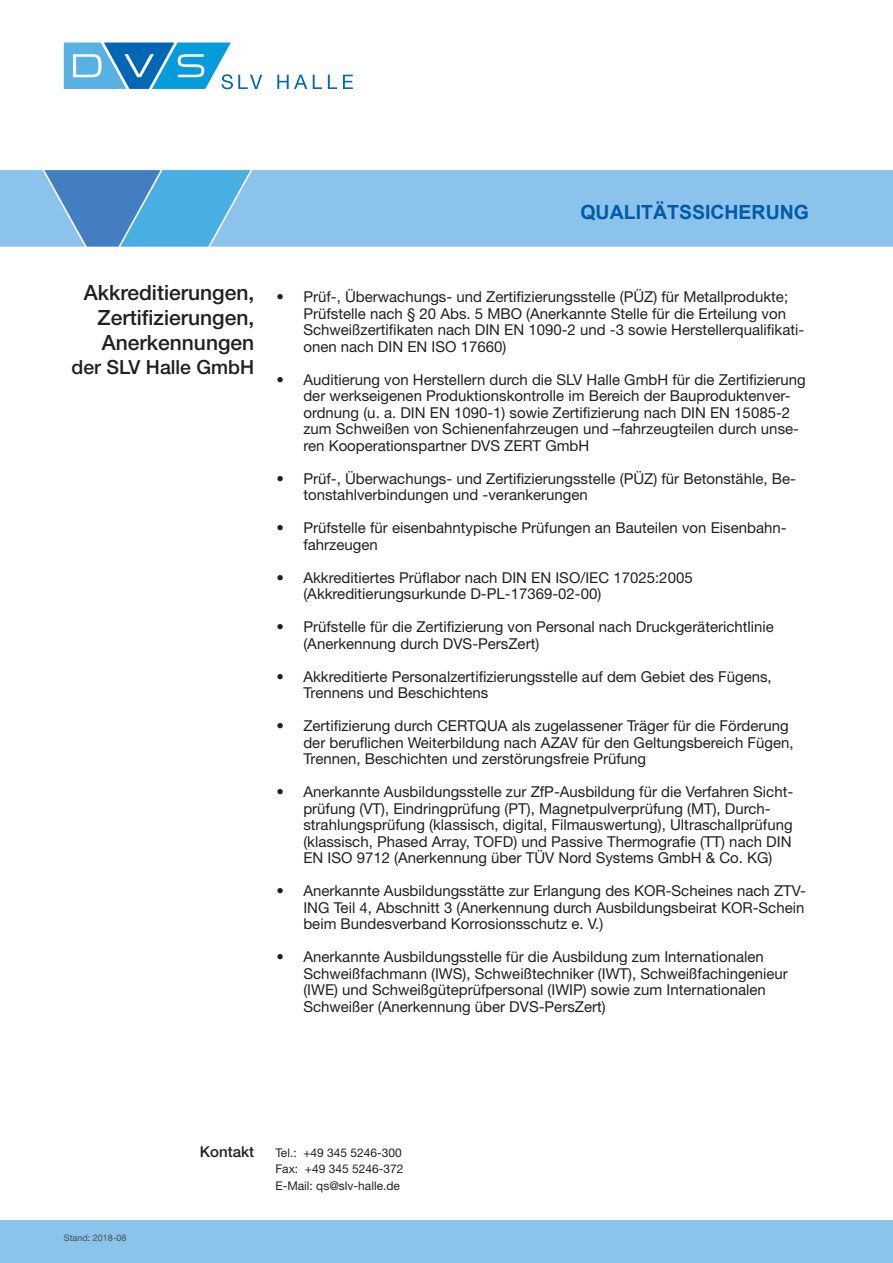
<style>
.page{position:relative;width:893px;height:1263px;background:#fff}
.page>*{position:absolute;margin:0;border:0;box-sizing:border-box;transform-origin:0 0}
.t1{font:500 21px/25.2px "Helvetica Neue LT Std";color:#231f20;text-align:justify}
.t2{font:700 19.5px "Arial";color:#015aaa}
.t3{font:500 19.5px "Helvetica Neue LT Std";color:#231f20}
.t4{font:15px/16.5px "Helvetica Neue LT Std";color:#231f20}
.t5{font:500 15px "Helvetica Neue LT Std";color:#231f20}
.t6{font:12px/16.5px "Helvetica Neue LT Std";color:#231f20}
.t7{font:9px "Helvetica Neue LT Std";color:#4b4c4d}
</style>
<div class="page">
<div style="left:0;top:1220px;width:893px;height:43px;background:#8bc3ea"></div>
<svg style="left:64px;top:43px;width:198px;height:46px"></svg>
<svg style="left:277px;top:75px;width:30px;height:14px"></svg>
<svg style="left:313px;top:75px;width:9px;height:14px"></svg>
<svg style="left:328px;top:75px;width:9px;height:14px"></svg>
<svg style="left:343px;top:75px;width:10px;height:14px"></svg>
<div style="left:250px;top:170px;width:643px;height:77px;background:#8bc3ea"></div>
<svg style="left:0;top:170px;width:250px;height:77px;background:#61a8db"></svg>
<h2 class="t2" style="left:580px;top:199px;width:230px">QUALITÄTSSICHERUNG</h2>
<h1 class="t1" style="left:97px;top:280px;width:158px;text-indent:-14px">Akkreditierungen, Zertifizierungen, Anerkennungen</h1>
<h2 class="t3" style="left:72px;top:355px;width:184px">der SLV Halle GmbH</h2>
<p class="t4" style="left:303px;top:288px;width:502px;text-indent:-27px">• Prüf-, Überwachungs- und Zertifizierungsstelle (PÜZ) für Metallprodukte; Prüfstelle nach § 20 Abs. 5 MBO (Anerkannte Stelle für die Erteilung von Schweißzertifikaten nach DIN EN 1090-2 und -3 sowie Herstellerqualifikati&shy;onen nach DIN EN ISO 17660)</p>
<p class="t4" style="left:303px;top:371px;width:504px;text-indent:-27px">• Auditierung von Herstellern durch die SLV Halle GmbH für die Zertifizierung der werkseigenen Produktionskontrolle im Bereich der Bauproduktenver&shy;ordnung (u. a. DIN EN 1090-1) sowie Zertifizierung nach DIN EN 15085-2 zum Schweißen von Schienenfahrzeugen und –fahrzeugteilen durch unse&shy;ren Kooperationspartner DVS ZERT GmbH</p>
<p class="t4" style="left:303px;top:470px;width:494px;text-indent:-27px">• Prüf-, Überwachungs- und Zertifizierungsstelle (PÜZ) für Betonstähle, Be&shy;tonstahlverbindungen und -verankerungen</p>
<p class="t4" style="left:303px;top:519px;width:485px;text-indent:-27px">• Prüfstelle für eisenbahntypische Prüfungen an Bauteilen von Eisenbahn&shy;fahrzeugen</p>
<p class="t4" style="left:303px;top:569px;width:391px;text-indent:-27px">• Akkreditiertes Prüflabor nach DIN EN ISO/IEC 17025:2005 (Akkreditierungsurkunde D-PL-17369-02-00)</p>
<p class="t4" style="left:303px;top:618px;width:472px;text-indent:-27px">• Prüfstelle für die Zertifizierung von Personal nach Druckgeräterichtlinie (Anerkennung durch DVS-PersZert)</p>
<p class="t4" style="left:303px;top:668px;width:470px;text-indent:-27px">• Akkreditierte Personalzertifizierungsstelle auf dem Gebiet des Fügens,<br>Trennens und Beschichtens</p>
<p class="t4" style="left:303px;top:717px;width:492px;text-indent:-27px">• Zertifizierung durch CERTQUA als zugelassener Träger für die Förderung der beruflichen Weiterbildung nach AZAV für den Geltungsbereich Fügen,<br>Trennen, Beschichten und zerstörungsfreie Prüfung</p>
<p class="t4" style="left:303px;top:783px;width:491px;text-indent:-27px">• Anerkannte Ausbildungsstelle zur ZfP-Ausbildung für die Verfahren Sicht&shy;prüfung (VT), Eindringprüfung (PT), Magnetpulverprüfung (MT), Durch&shy;strahlungsprüfung (klassisch, digital, Filmauswertung), Ultraschallprüfung (klassisch, Phased Array, TOFD) und Passive Thermografie (TT) nach DIN EN ISO 9712 (Anerkennung über TÜV Nord Systems GmbH &amp; Co. KG)</p>
<p class="t4" style="left:303px;top:882px;width:504px;text-align:justify;text-indent:-27px">• Anerkannte Ausbildungsstätte zur Erlangung des KOR-Scheines nach ZTV-ING Teil 4, Abschnitt 3 (Anerkennung durch Ausbildungsbeirat KOR-Schein beim Bundesverband Korrosionsschutz e. V.)</p>
<p class="t4" style="left:303px;top:948px;width:486px;text-indent:-27px">• Anerkannte Ausbildungsstelle für die Ausbildung zum Internationalen Schweißfachmann (IWS), Schweißtechniker (IWT), Schweißfachingenieur (IWE) und Schweißgüteprüfpersonal (IWIP) sowie zum Internationalen Schweißer (Anerkennung über DVS-PersZert)</p>
<p class="t7" style="left:64px;top:1233px;width:64px">Stand: 2018-08</p>
<p class="t5" style="left:200px;top:1143px;width:56px">Kontakt</p>
<p class="t6" style="left:275px;top:1144px;width:130px">Tel.: +49 345 5246-300<br>Fax: +49 345 5246-372<br>E-Mail: qs@slv-halle.de</p>
</div>
